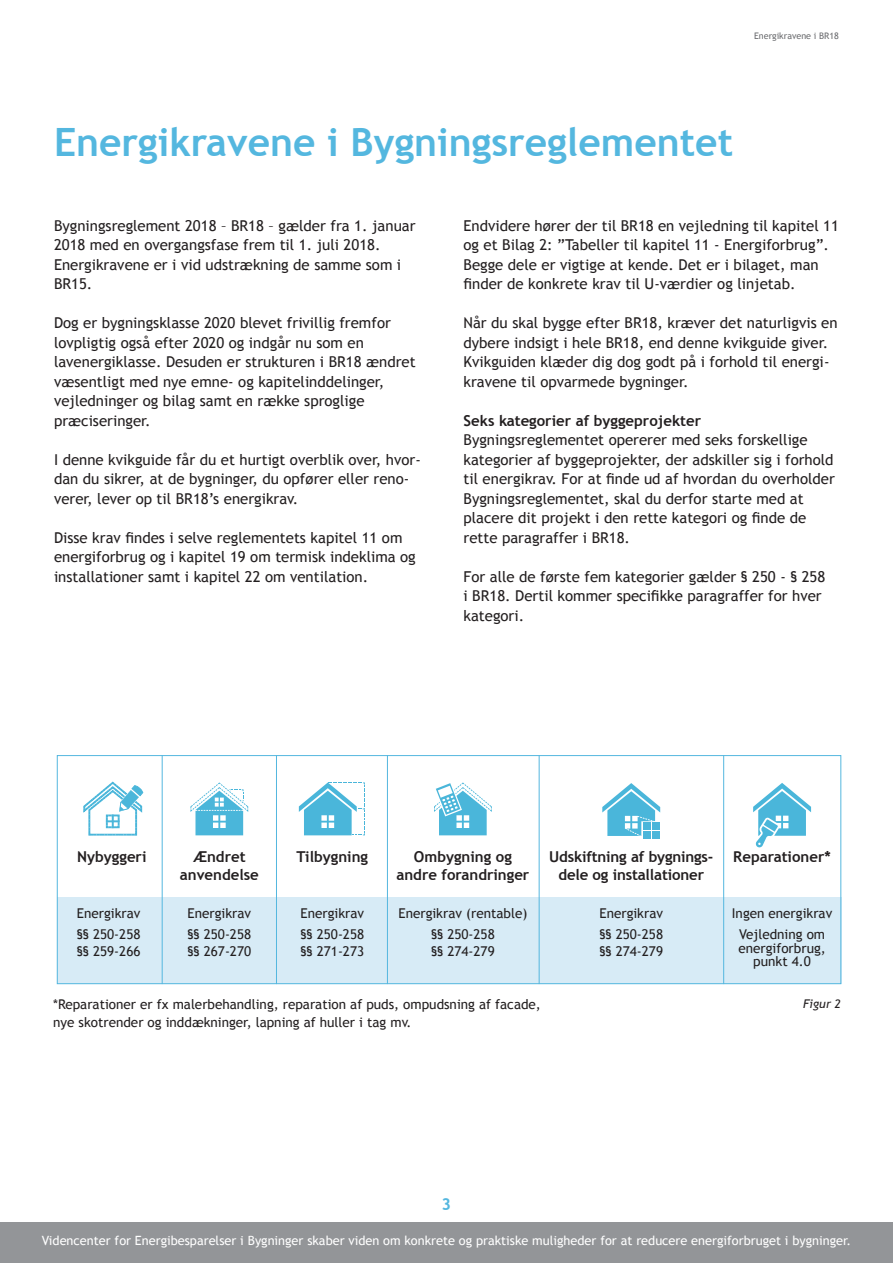
<style>
.page{position:relative;width:893px;height:1263px;background:#fff}
.page>*{position:absolute;margin:0;border:0;box-sizing:border-box;transform-origin:0 0}
.t1{font:700 39px "Trebuchet MS";color:#54b7df}
.t2{font:700 16.5px "Trebuchet MS";color:#54b7df}
.t3{font:15px/19.5px "Trebuchet MS";color:#231f20}
.t4{font:700 15px/18px "Trebuchet MS";color:#231f20;text-align:center}
.t5{font:13.5px/21px "Trebuchet MS";color:#231f20}
.t6{font:12.75px "Trebuchet MS";color:#fff}
.t7{font:italic 12px "Trebuchet MS";color:#231f20}
.t8{font:9px "Trebuchet MS";color:#6c6d70}
</style>
<div class="page">
<div style="left:0;top:1222px;width:893px;height:41px;background:#939598"></div>
<div style="left:57px;top:897px;width:784px;height:87px;background:#d7ebf6"></div>
<div style="left:57px;top:755px;width:784px;height:229px;border:1px solid #54b7df"></div>
<hr style="left:387px;top:755px;width:1px;height:229px;background:#54b7df">
<hr style="left:539px;top:755px;width:1px;height:229px;background:#54b7df">
<hr style="left:723px;top:755px;width:1px;height:229px;background:#54b7df">
<hr style="left:162px;top:755px;width:1px;height:229px;background:#54b7df">
<hr style="left:276px;top:755px;width:1px;height:229px;background:#54b7df">
<svg style="left:83px;top:782px;width:60px;height:54px"></svg>
<svg style="left:299px;top:782px;width:66px;height:53px"></svg>
<svg style="left:190px;top:782px;width:58px;height:53px"></svg>
<svg style="left:434px;top:782px;width:58px;height:53px"></svg>
<div style="left:643px;top:832px;width:7px;height:7px;background:#4ab6da"></div>
<div style="left:652px;top:832px;width:7px;height:7px;background:#4ab6da"></div>
<svg style="left:602px;top:783px;width:58px;height:53px"></svg>
<svg style="left:753px;top:783px;width:58px;height:65px"></svg>
<p class="t8" style="left:754px;top:30px;width:86px">Energikravene i BR18</p>
<p class="t1" style="left:54px;top:118px;width:681px">Energikravene i Bygningsreglementet</p>
<p class="t3" style="left:54px;top:216px;width:363px">Bygningsreglement 2018 – BR18 – gælder fra 1. januar 2018 med en overgangsfase frem til 1. juli 2018.<br>Energikravene er i vid udstrækning de samme som i BR15.</p>
<p class="t3" style="left:54px;top:313px;width:363px">Dog er bygningsklasse 2020 blevet frivillig fremfor lovpligtig også efter 2020 og indgår nu som en lavenergiklasse. Desuden er strukturen i BR18 ændret væsentligt med nye emne- og kapitelinddelinger, vejledninger og bilag samt en række sproglige præciseringer.</p>
<p class="t3" style="left:54px;top:450px;width:368px">I denne kvikguide får du et hurtigt overblik over, hvor&shy;dan du sikrer, at de bygninger, du opfører eller reno&shy;verer, lever op til BR18’s energikrav.</p>
<p class="t3" style="left:54px;top:528px;width:363px">Disse krav findes i selve reglementets kapitel 11 om energiforbrug og i kapitel 19 om termisk indeklima og installationer samt i kapitel 22 om ventilation.</p>
<p class="t3" style="left:463px;top:216px;width:377px">Endvidere hører der til BR18 en vejledning til kapitel 11</p>
<p class="t3" style="left:463px;top:235px;width:367px">og et Bilag 2: ”Tabeller til kapitel 11 - Energiforbrug”.<br>Begge dele er vigtige at kende. Det er i bilaget, man finder de konkrete krav til U-værdier og linjetab.</p>
<p class="t3" style="left:463px;top:313px;width:376px">Når du skal bygge efter BR18, kræver det naturligvis en dybere indsigt i hele BR18, end denne kvikguide giver.<br>Kvikguiden klæder dig dog godt på i forhold til energi&shy;kravene til opvarmede bygninger.</p>
<p class="t4" style="left:463px;top:411px;width:239px">Seks kategorier af byggeprojekter</p>
<p class="t3" style="left:463px;top:430px;width:373px">Bygningsreglementet opererer med seks forskellige kategorier af byggeprojekter, der adskiller sig i forhold til energikrav. For at finde ud af hvordan du overholder Bygningsreglementet, skal du derfor starte med at placere dit projekt i den rette kategori og finde de rette paragraffer i BR18.</p>
<p class="t3" style="left:463px;top:567px;width:363px">For alle de første fem kategorier gælder § 250 - § 258 i BR18. Dertil kommer specifikke paragraffer for hver kategori.</p>
<p class="t4" style="left:77px;top:848px;width:71px">Nybyggeri</p>
<p class="t4" style="left:396px;top:848px;width:134px">Ombygning og andre forandringer</p>
<p class="t4" style="left:180px;top:848px;width:81px">Ændret anvendelse</p>
<p class="t4" style="left:297px;top:848px;width:73px">Tilbygning</p>
<p class="t4" style="left:549px;top:848px;width:166px">Udskiftning af bygnings&shy;dele og installationer</p>
<p class="t4" style="left:733px;top:848px;width:99px">Reparationer*</p>
<p class="t5" style="left:77px;top:903px;width:65px">Energikrav §§ 250-258</p>
<p class="t5" style="left:77px;top:941px;width:65px">§§ 259-266</p>
<p class="t5" style="left:187px;top:903px;width:65px">Energikrav §§ 250-258</p>
<p class="t5" style="left:187px;top:941px;width:65px">§§ 267-270</p>
<p class="t5" style="left:300px;top:903px;width:65px">Energikrav §§ 250-258</p>
<p class="t5" style="left:300px;top:941px;width:65px">§§ 271-273</p>
<p class="t5" style="left:398px;top:903px;width:130px;text-align:center">Energikrav (rentable) §§ 250-258</p>
<p class="t5" style="left:431px;top:941px;width:65px">§§ 274-279</p>
<p class="t5" style="left:53px;top:994px;width:489px">*Reparationer er fx malerbehandling, reparation af puds, ompudsning af facade,</p>
<p class="t5" style="left:53px;top:1012px;width:360px">nye skotrender og inddækninger, lapning af huller i tag mv.</p>
<p class="t5" style="left:599px;top:903px;width:65px">Energikrav §§ 250-258</p>
<p class="t5" style="left:599px;top:941px;width:65px">§§ 274-279</p>
<p class="t5" style="left:732px;top:903px;width:102px;text-align:center">Ingen energikrav<br>Vejledning om</p>
<p class="t5" style="left:738px;top:941px;width:89px;line-height:13.5px;text-align:center">energiforbrug, punkt 4.0</p>
<p class="t7" style="left:803px;top:997px;width:39px">Figur 2</p>
<p class="t2" style="left:442px;top:1194px;width:11px">3</p>
<p class="t6" style="left:42px;top:1233px;width:811px">Videncenter for Energibesparelser i Bygninger skaber viden om konkrete og praktiske muligheder for at reducere energiforbruget i bygninger.</p>
</div>
